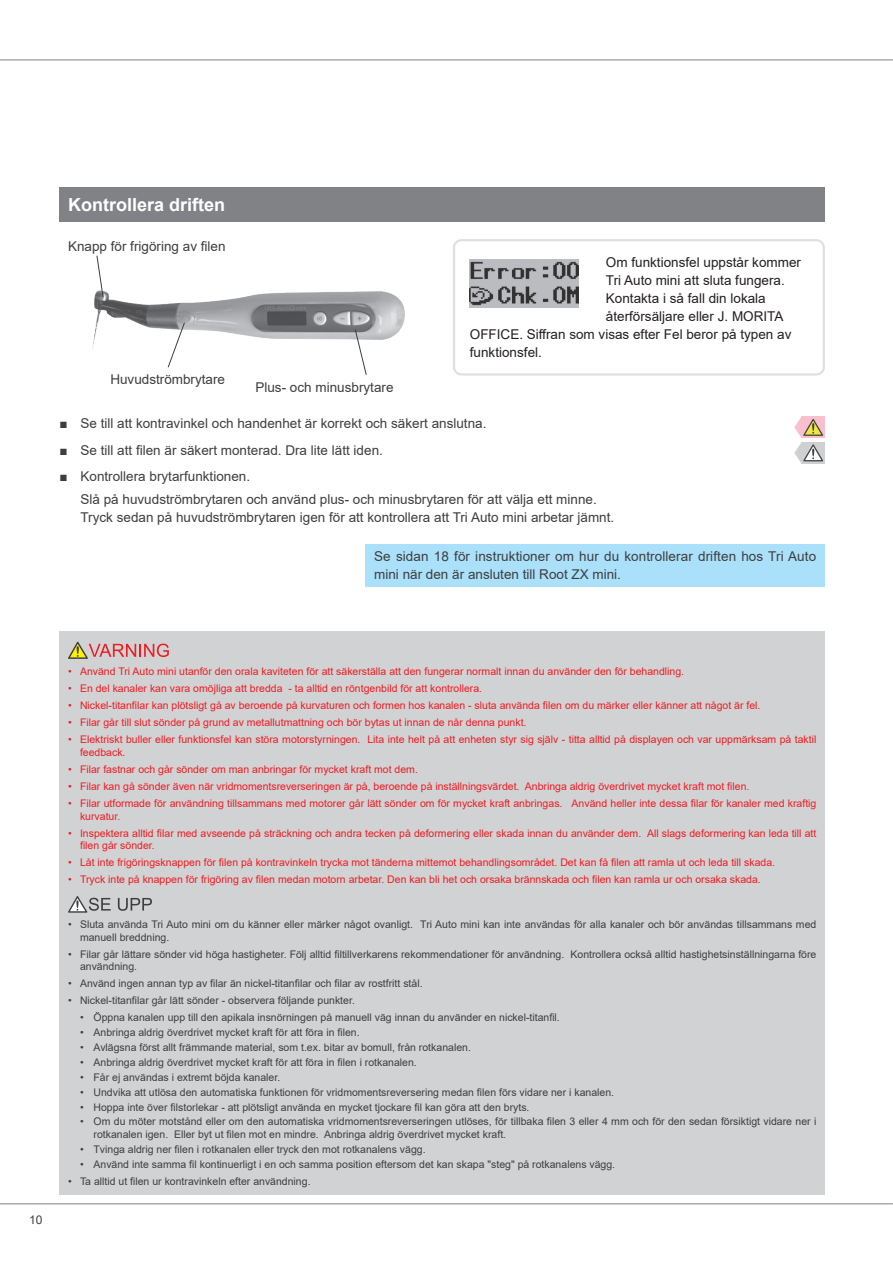
<style>
.page{position:relative;width:893px;height:1263px;background:#fff}
.page>*{position:absolute;margin:0;border:0;box-sizing:border-box;transform-origin:0 0}
.t1{font:700 18px "Arial";color:#fff}
.t2{font:13.5px/22.2px "Arial";color:#3e3e3f}
.t3{font:13.5px/18px "Arial";color:#231f20}
.t4{font:12px "Arial";color:#3e3e3f}
.t5{font:10.5px/12.8px "Arial";color:#3e3e3f}
.t6{font:10.5px/12.8px "Arial";color:#ee1d23}
</style>
<div class="page">
<hr style="left:0;top:1203px;width:893px;height:1px;background:#808285">
<hr style="left:0;top:60px;width:893px;height:1px;background:#808285">
<div style="left:60px;top:632px;width:765px;height:563px;background:#d1d2d4"></div>
<div style="left:366px;top:544px;width:459px;height:43px;background:#aae0f9"></div>
<div style="left:453px;top:239px;width:372px;height:137px;border:2px solid #808285;border-radius:7px"></div>
<img style="left:92px;top:255px;width:313px;height:113px">
<img style="left:470px;top:259px;width:108px;height:48px">
<svg style="left:168px;top:322px;width:17px;height:46px"></svg>
<svg style="left:97px;top:255px;width:7px;height:43px"></svg>
<svg style="left:355px;top:329px;width:12px;height:46px"></svg>
<div style="left:60px;top:187px;width:765px;height:34px;background:#808285"></div>
<div style="left:801px;top:442px;width:24px;height:21px;background:#cfd0d2"></div>
<div style="left:801px;top:417px;width:24px;height:21px;background:#f8c0cf"></div>
<svg style="left:794px;top:418px;width:29px;height:45px"></svg>
<svg style="left:68px;top:642px;width:101px;height:17px"></svg>
<svg style="left:68px;top:896px;width:43px;height:17px"></svg>
<svg style="left:118px;top:898px;width:34px;height:13px"></svg>
<h1 class="t1" style="left:68px;top:192px;width:159px">Kontrollera driften</h1>
<p class="t2" style="left:68px;top:235px;width:159px">Knapp för frigöring av filen</p>
<p class="t2" style="left:110px;top:368px;width:116px">Huvudströmbrytare</p>
<p class="t2" style="left:255px;top:376px;width:140px">Plus- och minusbrytare</p>
<p class="t3" style="left:606px;top:253px;width:197px">Om funktionsfel uppstår kommer<br>Tri Auto mini att sluta fungera.<br>Kontakta i så fall din lokala återförsäljare eller J. MORITA</p>
<p class="t3" style="left:470px;top:325px;width:323px">OFFICE. Siffran som visas efter Fel beror på typen av funktionsfel.</p>
<p class="t2" style="left:60px;top:412px;width:428px">■ Se till att kontravinkel och handenhet är korrekt och säkert anslutna.</p>
<p class="t2" style="left:60px;top:439px;width:325px">■ Se till att filen är säkert monterad. Dra lite lätt iden.</p>
<p class="t2" style="left:81px;top:465px;width:518px;text-indent:-21px">■ Kontrollera brytarfunktionen.<br>Slå på huvudströmbrytaren och använd plus- och minusbrytaren för att välja ett minne.</p>
<p class="t2" style="left:81px;top:506px;width:535px">Tryck sedan på huvudströmbrytaren igen för att kontrollera att Tri Auto mini arbetar jämnt.</p>
<p class="t2" style="left:374px;top:548px;width:443px;line-height:18px">Se sidan 18 för instruktioner om hur du kontrollerar driften hos Tri Auto mini när den är ansluten till Root ZX mini.</p>
<p class="t4" style="left:29px;top:1212px;width:15px">10</p>
<p class="t6" style="left:68px;top:665px;width:618px">• Använd Tri Auto mini utanför den orala kaviteten för att säkerställa att den fungerar normalt innan du använder den för behandling.</p>
<p class="t6" style="left:68px;top:682px;width:416px">• En del kanaler kan vara omöjliga att bredda - ta alltid en röntgenbild för att kontrollera.</p>
<p class="t6" style="left:68px;top:699px;width:694px">• Nickel-titanfilar kan plötsligt gå av beroende på kurvaturen och formen hos kanalen - sluta använda filen om du märker eller känner att något är fel.</p>
<p class="t6" style="left:68px;top:716px;width:460px">• Filar går till slut sönder på grund av metallutmattning och bör bytas ut innan de når denna punkt.</p>
<p class="t6" style="left:80px;top:733px;width:738px;text-indent:-12px">• Elektriskt buller eller funktionsfel kan störa motorstyrningen. Lita inte helt på att enheten styr sig själv - titta alltid på displayen och var uppmärksam på taktil feedback.</p>
<p class="t6" style="left:68px;top:763px;width:351px">• Filar fastnar och går sönder om man anbringar för mycket kraft mot dem.</p>
<p class="t6" style="left:68px;top:780px;width:683px">• Filar kan gå sönder även när vridmomentsreverseringen är på, beroende på inställningsvärdet. Anbringa aldrig överdrivet mycket kraft mot filen.</p>
<p class="t6" style="left:80px;top:797px;width:738px;text-indent:-12px">• Filar utformade för användning tillsammans med motorer går lätt sönder om för mycket kraft anbringas. Använd heller inte dessa filar för kanaler med kraftig kurvatur.</p>
<p class="t6" style="left:80px;top:826px;width:738px;text-indent:-12px">• Inspektera alltid filar med avseende på sträckning och andra tecken på deformering eller skada innan du använder dem. All slags deformering kan leda till att filen går sönder.</p>
<p class="t6" style="left:68px;top:856px;width:709px">• Låt inte frigöringsknappen för filen på kontravinkeln trycka mot tänderna mittemot behandlingsområdet. Det kan få filen att ramla ut och leda till skada.</p>
<p class="t6" style="left:68px;top:873px;width:694px">• Tryck inte på knappen för frigöring av filen medan motorn arbetar. Den kan bli het och orsaka brännskada och filen kan ramla ur och orsaka skada.</p>
<p class="t5" style="left:80px;top:918px;width:738px;text-indent:-12px">• Sluta använda Tri Auto mini om du känner eller märker något ovanligt. Tri Auto mini kan inte användas för alla kanaler och bör användas tillsammans med manuell breddning.</p>
<p class="t5" style="left:80px;top:947px;width:738px;text-indent:-12px">• Filar går lättare sönder vid höga hastigheter. Följ alltid filtillverkarens rekommendationer för användning. Kontrollera också alltid hastighetsinställningarna före användning.</p>
<p class="t5" style="left:68px;top:977px;width:356px">• Använd ingen annan typ av filar än nickel-titanfilar och filar av rostfritt stål.</p>
<p class="t5" style="left:68px;top:994px;width:288px">• Nickel-titanfilar går lätt sönder - observera följande punkter.</p>
<p class="t5" style="left:80px;top:1011px;width:481px">• Öppna kanalen upp till den apikala insnörningen på manuell väg innan du använder en nickel-titanfil.</p>
<p class="t5" style="left:80px;top:1026px;width:281px">• Anbringa aldrig överdrivet mycket kraft för att föra in filen.</p>
<p class="t5" style="left:80px;top:1041px;width:392px">• Avlägsna först allt främmande material, som t.ex. bitar av bomull, från rotkanalen.</p>
<p class="t5" style="left:80px;top:1056px;width:338px">• Anbringa aldrig överdrivet mycket kraft för att föra in filen i rotkanalen.</p>
<p class="t5" style="left:80px;top:1071px;width:202px">• Får ej användas i extremt böjda kanaler.</p>
<p class="t5" style="left:80px;top:1085px;width:536px">• Undvika att utlösa den automatiska funktionen för vridmomentsreversering medan filen förs vidare ner i kanalen.</p>
<p class="t5" style="left:80px;top:1100px;width:451px">• Hoppa inte över filstorlekar - att plötsligt använda en mycket tjockare fil kan göra att den bryts.</p>
<p class="t5" style="left:94px;top:1115px;width:724px;text-indent:-14px">• Om du möter motstånd eller om den automatiska vridmomentsreverseringen utlöses, för tillbaka filen 3 eller 4 mm och för den sedan försiktigt vidare ner i rotkanalen igen. Eller byt ut filen mot en mindre. Anbringa aldrig överdrivet mycket kraft.</p>
<p class="t5" style="left:80px;top:1143px;width:347px">• Tvinga aldrig ner filen i rotkanalen eller tryck den mot rotkanalens vägg.</p>
<p class="t5" style="left:80px;top:1158px;width:537px">• Använd inte samma fil kontinuerligt i en och samma position eftersom det kan skapa "steg" på rotkanalens vägg.</p>
<p class="t5" style="left:68px;top:1175px;width:244px">• Ta alltid ut filen ur kontravinkeln efter användning.</p>
</div>
